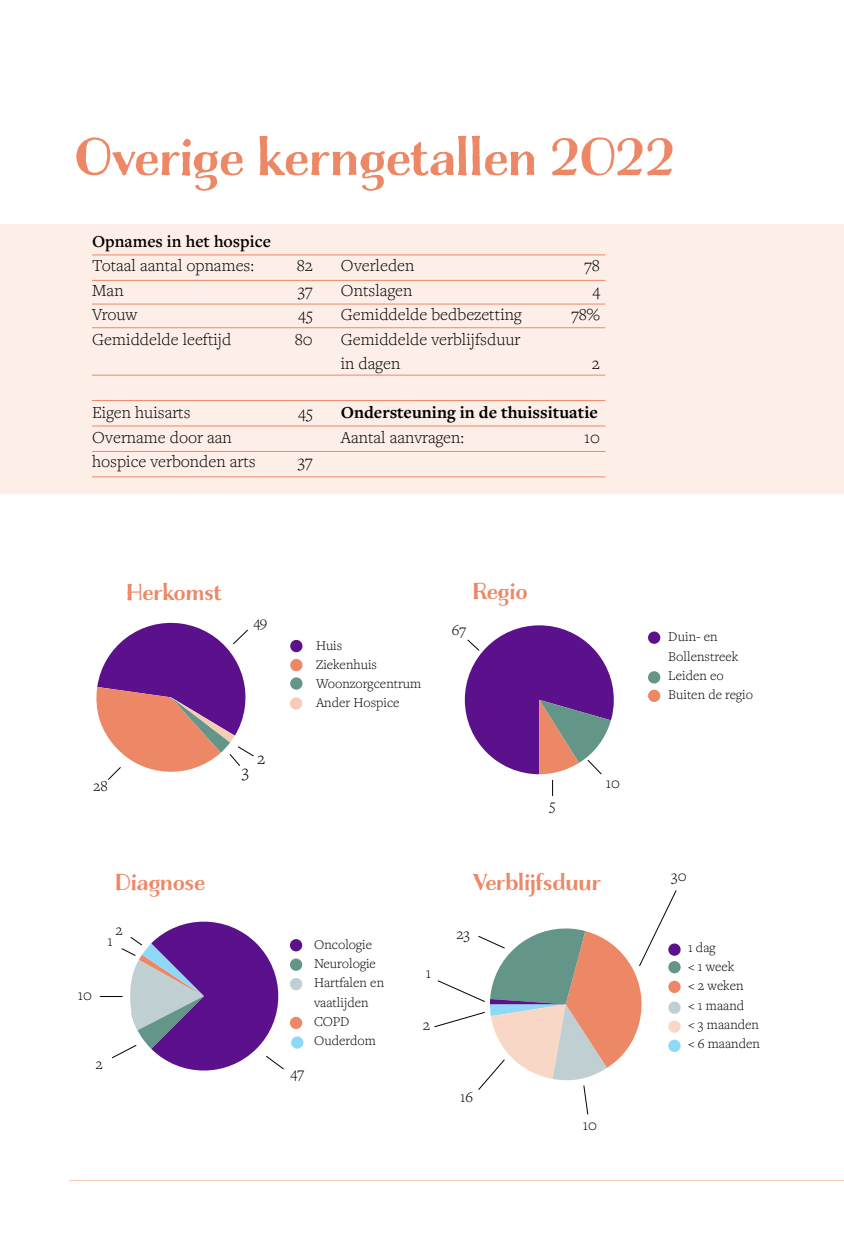
<style>
.page{position:relative;width:844px;height:1241px;background:#fff}
.page>*{position:absolute;margin:0;border:0;box-sizing:border-box;transform-origin:0 0}
.t1{font:56px "Charcuterie Contrast";color:#ed8867}
.t2{font:24.5px "Charcuterie Contrast";color:#ed8867}
.t3{font:300 17.5px/24.5px "Freight Text Pro";color:#000}
.t4{font:700 17.5px "Freight Text Pro";color:#000}
.t5{font:600 17.5px "Freight Text Pro";color:#000}
.t6{font:300 15.75px "Freight Text Pro";color:#000}
.t7{font:300 14px/19.2px "Freight Text Pro";color:#000}
</style>
<div class="page">
<hr style="left:69px;top:1179px;width:774px;height:1px;background:#f8cbb7">
<div style="left:0;top:224px;width:843px;height:270px;background:#fdefe8"></div>
<hr style="left:92px;top:280px;width:513px;height:1px;background:#ed8867">
<hr style="left:92px;top:304px;width:513px;height:1px;background:#ed8867">
<hr style="left:92px;top:327px;width:513px;height:1px;background:#ed8867">
<hr style="left:92px;top:375px;width:513px;height:1px;background:#ed8867">
<hr style="left:92px;top:400px;width:513px;height:1px;background:#ed8867">
<hr style="left:92px;top:425px;width:513px;height:1px;background:#ed8867">
<hr style="left:92px;top:451px;width:513px;height:1px;background:#ed8867">
<hr style="left:92px;top:476px;width:513px;height:1px;background:#ed8867">
<hr style="left:92px;top:254px;width:513px;height:1px;background:#ed8867">
<div style="left:290px;top:938px;width:12px;height:13px;background:#5b118b;border-radius:50%"></div>
<div style="left:290px;top:958px;width:12px;height:12px;background:#639688;border-radius:50%"></div>
<div style="left:290px;top:977px;width:12px;height:13px;background:#bfcfd2;border-radius:50%"></div>
<div style="left:290px;top:1016px;width:12px;height:12px;background:#ed8867;border-radius:50%"></div>
<div style="left:291px;top:1036px;width:12px;height:12px;background:#8ed8f8;border-radius:50%"></div>
<div style="left:290px;top:639px;width:12px;height:13px;background:#5b118b;border-radius:50%"></div>
<div style="left:290px;top:659px;width:12px;height:12px;background:#ed8867;border-radius:50%"></div>
<div style="left:290px;top:677px;width:12px;height:12px;background:#639688;border-radius:50%"></div>
<div style="left:290px;top:697px;width:12px;height:12px;background:#f8cbb7;border-radius:50%"></div>
<div style="left:668px;top:1039px;width:12px;height:12px;background:#8ed8f8;border-radius:50%"></div>
<div style="left:668px;top:943px;width:12px;height:12px;background:#5b118b;border-radius:50%"></div>
<div style="left:668px;top:960px;width:12px;height:13px;background:#639688;border-radius:50%"></div>
<div style="left:668px;top:980px;width:12px;height:12px;background:#ed8867;border-radius:50%"></div>
<div style="left:668px;top:1001px;width:12px;height:12px;background:#bfcfd2;border-radius:50%"></div>
<div style="left:668px;top:1020px;width:12px;height:12px;background:#f9d7c6;border-radius:50%"></div>
<div style="left:647px;top:631px;width:13px;height:12px;background:#5b118b;border-radius:50%"></div>
<div style="left:647px;top:671px;width:13px;height:12px;background:#639688;border-radius:50%"></div>
<div style="left:647px;top:689px;width:13px;height:13px;background:#ed8867;border-radius:50%"></div>
<svg style="left:96px;top:622px;width:158px;height:158px"></svg>
<svg style="left:464px;top:625px;width:149px;height:170px"></svg>
<svg style="left:100px;top:921px;width:184px;height:150px"></svg>
<svg style="left:434px;top:890px;width:242px;height:224px"></svg>
<h1 class="t1" style="left:74px;top:124px;width:601px">Overige kerngetallen 2022</h1>
<p class="t5" style="left:92px;top:229px;width:180px">Opnames in het hospice</p>
<p class="t3" style="left:92px;top:253px;width:163px">Totaal aantal opnames:</p>
<p class="t3" style="left:296px;top:253px;width:18px">82</p>
<p class="t3" style="left:341px;top:253px;width:75px">Overleden</p>
<p class="t3" style="left:584px;top:253px;width:17px">78</p>
<p class="t3" style="left:92px;top:277px;width:33px">Man</p>
<p class="t3" style="left:298px;top:277px;width:16px">37</p>
<p class="t3" style="left:341px;top:277px;width:73px">Ontslagen</p>
<p class="t3" style="left:592px;top:277px;width:9px">4</p>
<p class="t3" style="left:92px;top:302px;width:47px">Vrouw</p>
<p class="t3" style="left:298px;top:302px;width:16px">45</p>
<p class="t3" style="left:341px;top:302px;width:182px">Gemiddelde bedbezetting</p>
<p class="t3" style="left:571px;top:302px;width:30px">78%</p>
<p class="t3" style="left:92px;top:326px;width:141px">Gemiddelde leeftijd</p>
<p class="t3" style="left:295px;top:326px;width:19px">80</p>
<p class="t3" style="left:341px;top:326px;width:181px">Gemiddelde verblijfsduur in dagen</p>
<p class="t3" style="left:591px;top:351px;width:10px">2</p>
<p class="t3" style="left:92px;top:400px;width:100px">Eigen huisarts</p>
<p class="t3" style="left:298px;top:400px;width:16px">45</p>
<p class="t4" style="left:341px;top:401px;width:259px">Ondersteuning in de thuissituatie</p>
<p class="t3" style="left:92px;top:424px;width:141px">Overname door aan</p>
<p class="t3" style="left:341px;top:424px;width:125px">Aantal aanvragen:</p>
<p class="t3" style="left:584px;top:424px;width:17px">10</p>
<p class="t3" style="left:92px;top:449px;width:165px">hospice verbonden arts</p>
<p class="t3" style="left:298px;top:449px;width:16px">37</p>
<h2 class="t2" style="left:126px;top:577px;width:97px">Herkomst</h2>
<p class="t6" style="left:253px;top:612px;width:15px">49</p>
<p class="t6" style="left:93px;top:776px;width:16px">28</p>
<p class="t3" style="left:242px;top:758px;width:9px">3</p>
<p class="t3" style="left:257px;top:745px;width:10px">2</p>
<p class="t7" style="left:316px;top:635px;width:107px">Huis<br>Ziekenhuis<br>Woonzorgcentrum<br>Ander Hospice</p>
<h2 class="t2" style="left:472px;top:576px;width:56px">Regio</h2>
<p class="t6" style="left:451px;top:619px;width:16px">67</p>
<p class="t6" style="left:549px;top:794px;width:8px">5</p>
<p class="t6" style="left:605px;top:772px;width:16px">10</p>
<h2 class="t2" style="left:115px;top:867px;width:91px">Diagnose</h2>
<h2 class="t2" style="left:472px;top:867px;width:130px">Verblijfsduur</h2>
<p class="t6" style="left:115px;top:919px;width:9px">2</p>
<p class="t6" style="left:107px;top:930px;width:7px">1</p>
<p class="t6" style="left:78px;top:984px;width:16px">10</p>
<p class="t6" style="left:95px;top:1053px;width:9px">2</p>
<p class="t7" style="left:314px;top:934px;width:72px">Oncologie<br>Neurologie<br>Hartfalen en vaatlijden<br>COPD<br>Ouderdom</p>
<p class="t6" style="left:290px;top:1062px;width:15px">47</p>
<p class="t6" style="left:425px;top:962px;width:7px">1</p>
<p class="t6" style="left:422px;top:1014px;width:9px">2</p>
<p class="t6" style="left:456px;top:923px;width:15px">23</p>
<p class="t6" style="left:460px;top:1086px;width:14px">16</p>
<p class="t6" style="left:582px;top:1114px;width:16px">10</p>
<p class="t7" style="left:668px;top:626px;width:86px">Duin- en<br>Bollenstreek<br>Leiden eo<br>Buiten de regio</p>
<p class="t6" style="left:671px;top:865px;width:17px">30</p>
<p class="t7" style="left:687px;top:937px;width:73px">1 dag<br>&lt; 1 week<br>&lt; 2 weken<br>&lt; 1 maand<br>&lt; 3 maanden &lt; 6 maanden</p>
</div>
